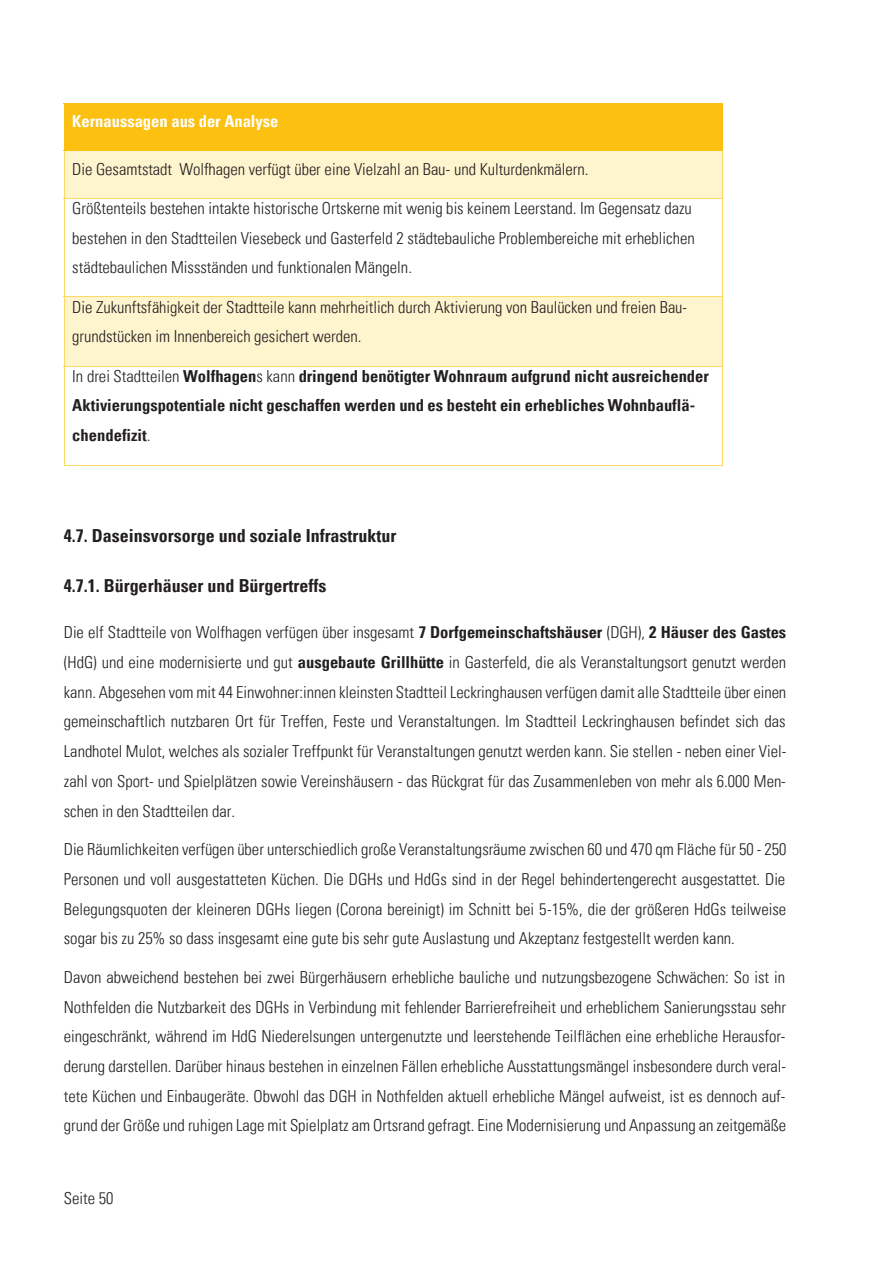
<style>
.page{position:relative;width:893px;height:1263px;background:#fff}
.page>*{position:absolute;margin:0;border:0;box-sizing:border-box;transform-origin:0 0}
.t1{font:700 condensed 18px "Univers LT Pro";color:#231f20}
.t2{font:300 condensed 16.5px/29.7px "Univers LT Pro";color:#231f20;text-align:justify}
.t3{font:700 condensed 16.5px/29.7px "Univers LT Pro";color:#231f20}
.t4{font:700 condensed 16.5px "Univers LT Pro";color:#fff}
.s1{font-weight:300}
.s2{font-weight:700}
</style>
<div class="page">
<div style="left:65px;top:104px;width:657px;height:46px;background:#fcc011"></div>
<hr style="left:64px;top:103px;width:659px;height:1px;background:#fcc011">
<hr style="left:64px;top:104px;width:1px;height:46px;background:#fcc011">
<hr style="left:722px;top:104px;width:1px;height:46px;background:#fcc011">
<div style="left:65px;top:151px;width:657px;height:47px;background:#fef4ce"></div>
<hr style="left:64px;top:150px;width:659px;height:1px;background:#fcc011">
<hr style="left:64px;top:151px;width:1px;height:47px;background:#fed865">
<hr style="left:722px;top:151px;width:1px;height:47px;background:#fed865">
<hr style="left:64px;top:198px;width:659px;height:1px;background:#fed865">
<hr style="left:64px;top:199px;width:1px;height:98px;background:#fed865">
<hr style="left:722px;top:199px;width:1px;height:98px;background:#fed865">
<div style="left:65px;top:297px;width:657px;height:69px;background:#fef4ce"></div>
<hr style="left:64px;top:297px;width:659px;height:1px;background:#fed865">
<hr style="left:64px;top:297px;width:1px;height:69px;background:#fed865">
<hr style="left:722px;top:297px;width:1px;height:69px;background:#fed865">
<hr style="left:64px;top:366px;width:659px;height:1px;background:#fed865">
<hr style="left:64px;top:366px;width:1px;height:99px;background:#fed865">
<hr style="left:64px;top:465px;width:658px;height:1px;background:#fed865">
<hr style="left:722px;top:366px;width:1px;height:99px;background:#fed865">
<p class="t4" style="left:72px;top:112px;width:208px">Kernaussagen aus der Analyse</p>
<p class="t2" style="left:72px;top:154px;width:518px">Die Gesamtstadt Wolfhagen verfügt über eine Vielzahl an Bau- und Kulturdenkmälern.</p>
<p class="t2" style="left:72px;top:193px;width:624px;text-align:left">Größtenteils bestehen intakte historische Ortskerne mit wenig bis keinem Leerstand. Im Gegensatz dazu bestehen in den Stadtteilen Viesebeck und Gasterfeld 2 städtebauliche Problembereiche mit erheblichen städtebaulichen Missständen und funktionalen Mängeln.</p>
<p class="t2" style="left:72px;top:292px;width:616px">Die Zukunftsfähigkeit der Stadtteile kann mehrheitlich durch Aktivierung von Baulücken und freien Bau&shy;grundstücken im Innenbereich gesichert werden.</p>
<p class="t3" style="left:72px;top:361px;width:638px"><span class="s1">In drei Stadtteilen</span> Wolfhagen<span class="s1">s kann</span> dringend benötigter Wohnraum aufgrund nicht ausreichender<br>Aktivierungspotentiale nicht geschaffen werden und es besteht ein erhebliches Wohnbauflä&shy;chendefizit<span class="s1">.</span></p>
<p class="t1" style="left:64px;top:526px;width:334px">4.7. Daseinsvorsorge und soziale Infrastruktur</p>
<p class="t1" style="left:64px;top:576px;width:264px">4.7.1. Bürgerhäuser und Bürgertreffs</p>
<p class="t2" style="left:64px;top:618px;width:724px">Die elf Stadtteile von Wolfhagen verfügen über insgesamt <span class="s2">7 Dorfgemeinschaftshäuser</span> (DGH), <span class="s2">2 Häuser des Gastes </span>(HdG) und eine modernisierte und gut <span class="s2">ausgebaute Grillhütte</span> in Gasterfeld, die als Veranstaltungsort genutzt werden kann. Abgesehen vom mit 44 Einwohner:innen kleinsten Stadtteil Leckringhausen verfügen damit alle Stadtteile über einen gemeinschaftlich nutzbaren Ort für Treffen, Feste und Veranstaltungen. Im Stadtteil Leckringhausen befindet sich das Landhotel Mulot, welches als sozialer Treffpunkt für Veranstaltungen genutzt werden kann. Sie stellen - neben einer Viel&shy;zahl von Sport- und Spielplätzen sowie Vereinshäusern - das Rückgrat für das Zusammenleben von mehr als 6.000 Men&shy;schen in den Stadtteilen dar.</p>
<p class="t2" style="left:64px;top:835px;width:724px">Die Räumlichkeiten verfügen über unterschiedlich große Veranstaltungsräume zwischen 60 und 470 qm Fläche für 50 - 250<br>Personen und voll ausgestatteten Küchen. Die DGHs und HdGs sind in der Regel behindertengerecht ausgestattet. Die Belegungsquoten der kleineren DGHs liegen (Corona bereinigt) im Schnitt bei 5-15%, die der größeren HdGs teilweise sogar bis zu 25% so dass insgesamt eine gute bis sehr gute Auslastung und Akzeptanz festgestellt werden kann.</p>
<p class="t2" style="left:64px;top:962px;width:724px">Davon abweichend bestehen bei zwei Bürgerhäusern erhebliche bauliche und nutzungsbezogene Schwächen: So ist in Nothfelden die Nutzbarkeit des DGHs in Verbindung mit fehlender Barrierefreiheit und erheblichem Sanierungsstau sehr eingeschränkt, während im HdG Niederelsungen untergenutzte und leerstehende Teilflächen eine erhebliche Herausfor&shy;derung darstellen. Darüber hinaus bestehen in einzelnen Fällen erhebliche Ausstattungsmängel insbesondere durch veral&shy;tete Küchen und Einbaugeräte. Obwohl das DGH in Nothfelden aktuell erhebliche Mängel aufweist, ist es dennoch auf&shy;grund der Größe und ruhigen Lage mit Spielplatz am Ortsrand gefragt. Eine Modernisierung und Anpassung an zeitgemäße</p>
<p class="t2" style="left:64px;top:1184px;width:51px">Seite 50</p>
</div>
